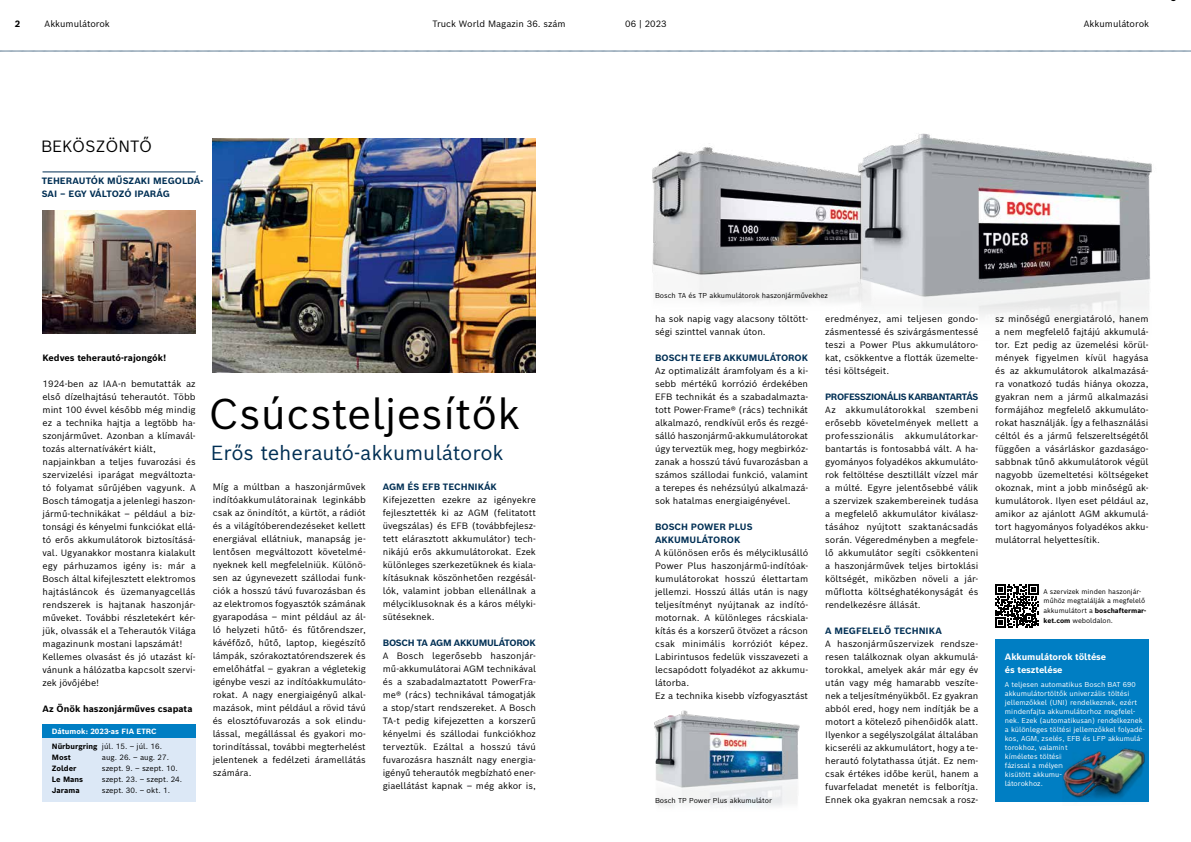
<style>
.page{position:relative;width:1191px;height:842px;background:#fff}
.page>*{position:absolute;margin:0;border:0;box-sizing:border-box;transform-origin:0 0}
.t1{font:42px "Bosch Sans";color:#000}
.t2{font:20px "Bosch Sans";color:#002f54}
.t3{font:16px "Bosch Sans";color:#000}
.t4{font:9px/13px "Bosch Sans";color:#000;text-align:justify}
.t5{font:700 9px/13px "Bosch Sans";letter-spacing:-.005em;color:#002f54}
.t6{font:700 9px "Bosch Sans";color:#000}
.t7{font:700 9px/13px "Bosch Sans";letter-spacing:-.01em;color:#fff}
.t8{font:700 9px "Bosch Sans";letter-spacing:-.045em;color:#002f54}
.t9{font:700 9px "Bosch Sans";letter-spacing:-.03em;color:#002f54}
.t10{font:7.5px "Bosch Sans";color:#000}
.t11{font:700 7.5px/10.9px "Bosch Sans";color:#000}
.t12{font:700 7.5px "Bosch Sans";color:#fff}
.t13{font:7px/9px "Bosch Sans";color:#fff}
.t14{font:7px "Bosch Sans";color:#000}
.t15{font:6.8px/9.7px "Bosch Sans";color:#000}
.s1{font-weight:400}
.s2{font-weight:700}
</style>
<div class="page">
<svg style="left:995px;top:584px;width:43px;height:44px"></svg>
<img style="left:652px;top:147px;width:176px;height:155px">
<img style="left:828px;top:133px;width:324px;height:172px">
<img style="left:654px;top:710px;width:146px;height:97px">
<hr style="left:43px;top:171px;width:153px;height:1px;background:#002f54">
<img style="left:43px;top:210px;width:153px;height:124px">
<img style="left:213px;top:139px;width:323px;height:234px">
<svg style="left:0;top:51px;width:1191px;height:1px"></svg>
<div style="left:995px;top:639px;width:153px;height:163px;background:#007ec3"></div>
<img style="left:1062px;top:748px;width:83px;height:52px">
<div style="left:43px;top:738px;width:153px;height:64px;background:#dce8f6"></div>
<div style="left:43px;top:724px;width:153px;height:14px;background:#007ec3"></div>
<p class="t6" style="left:15px;top:18px;width:7px">2</p>
<p class="t4" style="left:45px;top:17px;width:67px">Akkumulátorok</p>
<p class="t4" style="left:432px;top:17px;width:135px">Truck World Magazin 36. szám</p>
<p class="t4" style="left:625px;top:17px;width:43px">06 | 2023</p>
<p class="t4" style="left:1083px;top:17px;width:67px">Akkumulátorok</p>
<h3 class="t3" style="left:41px;top:136px;width:113px">BEKÖSZÖNTŐ</h3>
<p class="t5" style="left:42px;top:174px;width:163px">TEHERAUTÓK MŰSZAKI MEGOLDÁ-<br>SAI – EGY VÁLTOZÓ IPARÁG</p>
<p class="t6" style="left:43px;top:351px;width:125px">Kedves teherautó-rajongók!</p>
<p class="t4" style="left:43px;top:377px;width:155px;text-align:left">1924-ben az IAA-n bemutatták az első dízelhajtású teherautót. Több mint 100 évvel később még mindig ez a technika hajtja a legtöbb ha&shy;szonjárművet. Azonban a klímavál&shy;tozás alternatívákért kiált, napjainkban a teljes fuvarozási és szervizelési iparágat megváltozta&shy;tó folyamat sűrűjében vagyunk. A Bosch támogatja a jelenlegi haszon&shy;jármű-technikákat – például a biz&shy;tonsági és kényelmi funkciókat ellá&shy;tó erős akkumulátorok biztosításá&shy;val. Ugyanakkor mostanra kialakult egy párhuzamos igény is: már a Bosch által kifejlesztett elektromos hajtásláncok és üzemanyagcellás rendszerek is hajtanak haszonjár&shy;műveket. További részletekért kér&shy;jük, olvassák el a Teherautók Világa magazinunk mostani lapszámát!<br>Kellemes olvasást és jó utazást kí&shy;vánunk a hálózatba kapcsolt szervi&shy;zek jövőjébe!</p>
<p class="t6" style="left:43px;top:702px;width:151px">Az Önök haszonjárműves csapata</p>
<p class="t12" style="left:52px;top:726px;width:106px">Dátumok: 2023-as FIA ETRC</p>
<p class="t11" style="left:52px;top:741px;width:112px">Nürburgring <span class="s1">júl. 15. – júl. 16.<br></span>Most</p>
<p class="t10" style="left:102px;top:752px;width:69px">aug. 26. – aug. 27.</p>
<p class="t11" style="left:52px;top:763px;width:26px">Zolder</p>
<p class="t10" style="left:102px;top:763px;width:77px">szept. 9. – szept. 10.</p>
<p class="t11" style="left:52px;top:774px;width:33px">Le Mans</p>
<p class="t10" style="left:102px;top:774px;width:82px">szept. 23. – szept. 24.</p>
<p class="t11" style="left:52px;top:785px;width:29px">Jarama</p>
<p class="t10" style="left:102px;top:785px;width:70px">szept. 30. – okt. 1.</p>
<h1 class="t1" style="left:208px;top:385px;width:313px">Csúcsteljesítők</h1>
<h2 class="t2" style="left:211px;top:440px;width:294px">Erős teherautó-akkumulátorok</h2>
<p class="t4" style="left:213px;top:480px;width:155px">Míg a múltban a haszonjárművek indítóakkumulátorainak leginkább csak az önindítót, a kürtöt, a rádiót és a világítóberendezéseket kellett energiával ellátniuk, manapság je&shy;lentősen megváltozott követelmé&shy;nyeknek kell megfelelniük. Különö&shy;sen az úgynevezett szállodai funk&shy;ciók a hosszú távú fuvarozásban és az elektromos fogyasztók számának gyarapodása – mint például az ál&shy;ló helyzeti hűtő- és fűtőrendszer, kávéfőző, hűtő, laptop, kiegészítő lámpák, szórakoztatórendszerek és emelőhátfal – gyakran a végletekig igénybe veszi az indítóakkumuláto&shy;rokat. A nagy energiaigényű alkal&shy;mazások, mint például a rövid távú és elosztófuvarozás a sok elindu&shy;lással, megállással és gyakori mo&shy;torindítással, további megterhelést jelentenek a fedélzeti áramellátás számára.</p>
<p class="t5" style="left:383px;top:480px;width:116px">AGM ÉS EFB TECHNIKÁK</p>
<p class="t4" style="left:383px;top:493px;width:155px">Kifejezetten ezekre az igényekre fejlesztették ki az AGM (felitatott üvegszálas) és EFB (továbbfejlesz&shy;tett elárasztott akkumulátor) tech&shy;nikájú erős akkumulátorokat. Ezek különleges szerkezetüknek és kiala&shy;kításuknak köszönhetően rezgésál&shy;lók, valamint jobban ellenállnak a mélyciklusoknak és a káros mélyki&shy;sütéseknek.</p>
<p class="t9" style="left:383px;top:637px;width:155px">BOSCH TA AGM AKKUMULÁTOROK</p>
<p class="t4" style="left:383px;top:649px;width:155px">A Bosch legerősebb haszonjár&shy;mű-akkumulátorai AGM technikával és a szabadalmaztatott PowerFra&shy;me® (rács) technikával támogatják a stop/start rendszereket. A Bosch TA-t pedig kifejezetten a korszerű kényelmi és szállodai funkciókhoz terveztük. Ezáltal a hosszú távú fuvarozásra használt nagy energia&shy;igényű teherautók megbízható ener&shy;giaellátást kapnak – még akkor is,</p>
<p class="t14" style="left:655px;top:291px;width:174px">Bosch TA és TP akkumulátorok haszonjárművekhez</p>
<p class="t4" style="left:655px;top:312px;width:155px">ha sok napig vagy alacsony töltött&shy;ségi szinttel vannak úton.</p>
<p class="t5" style="left:655px;top:351px;width:155px">BOSCH TE EFB AKKUMULÁTOROK</p>
<p class="t4" style="left:655px;top:364px;width:155px">Az optimalizált áramfolyam és a ki&shy;sebb mértékű korrózió érdekében EFB technikát és a szabadalmazta&shy;tott Power-Frame® (rács) technikát alkalmazó, rendkívül erős és rezgé&shy;sálló haszonjármű-akkumulátorokat úgy terveztük meg, hogy megbirkóz&shy;zanak a hosszú távú fuvarozásban a számos szállodai funkció, valamint a terepes és nehézsúlyú alkalmazá&shy;sok hatalmas energiaigényével.</p>
<p class="t5" style="left:655px;top:520px;width:99px">BOSCH POWER PLUS<br>AKKUMULÁTOROK</p>
<p class="t4" style="left:655px;top:546px;width:155px;text-align:left">A különösen erős és mélyciklusálló Power Plus haszonjármű-indítóak&shy;kumulátorokat hosszú élettartam jellemzi. Hosszú állás után is nagy teljesítményt nyújtanak az indító&shy;motornak. A különleges rácskiala&shy;kítás és a korszerű ötvözet a rácson csak minimális korróziót képez.<br>Labirintusos fedelük visszavezeti a lecsapódott folyadékot az akkumu&shy;látorba.<br>Ez a technika kisebb vízfogyasztást</p>
<p class="t14" style="left:655px;top:795px;width:118px">Bosch TP Power Plus akkumulátor</p>
<p class="t4" style="left:825px;top:312px;width:155px">eredményez, ami teljesen gondo&shy;zásmentessé és szivárgásmentessé teszi a Power Plus akkumulátoro&shy;kat, csökkentve a flották üzemelte&shy;tési költségeit.</p>
<p class="t8" style="left:825px;top:391px;width:155px">PROFESSZIONÁLIS KARBANTARTÁS</p>
<p class="t4" style="left:825px;top:403px;width:155px">Az akkumulátorokkal szembeni erősebb követelmények mellett a professzionális akkumulátorkar&shy;bantartás is fontosabbá vált. A ha&shy;gyományos folyadékos akkumuláto&shy;rok feltöltése desztillált vízzel már a múlté. Egyre jelentősebbé válik a szervizek szakembereinek tudása a megfelelő akkumulátor kiválasz&shy;tásához nyújtott szaktanácsadás során. Végeredményben a megfele&shy;lő akkumulátor segíti csökkenteni a haszonjárművek teljes birtoklási költségét, miközben növeli a jár&shy;műflotta költséghatékonyságát és rendelkezésre állását.</p>
<p class="t5" style="left:825px;top:624px;width:118px">A MEGFELELŐ TECHNIKA</p>
<p class="t4" style="left:825px;top:637px;width:155px">A haszonjárműszervizek rendsze&shy;resen találkoznak olyan akkumulá&shy;torokkal, amelyek akár már egy év után vagy még hamarabb veszíte&shy;nek a teljesítményükből. Ez gyakran abból ered, hogy nem indítják be a motort a kötelező pihenőidők alatt.<br>Ilyenkor a segélyszolgálat általában kicseréli az akkumulátort, hogy a te&shy;herautó folytathassa útját. Ez nem&shy;csak értékes időbe kerül, hanem a fuvarfeladat menetét is felborítja.<br>Ennek oka gyakran nemcsak a ros -</p>
<p class="t4" style="left:995px;top:312px;width:155px">sz minőségű energiatároló, hanem a nem megfelelő fajtájú akkumulá&shy;tor. Ezt pedig az üzemelési körül&shy;mények figyelmen kívül hagyása és az akkumulátorok alkalmazásá&shy;ra vonatkozó tudás hiánya okozza, gyakran nem a jármű alkalmazási formájához megfelelő akkumuláto&shy;rokat használják. Így a felhasználási céltól és a jármű felszereltségétől függően a vásárláskor gazdaságo&shy;sabbnak tűnő akkumulátorok végül nagyobb üzemeltetési költségeket okoznak, mint a jobb minőségű ak&shy;kumulátorok. Ilyen eset például az, amikor az ajánlott AGM akkumulá&shy;tort hagyományos folyadékos akku&shy;mulátorral helyettesítik.</p>
<p class="t15" style="left:1043px;top:586px;width:104px">A szervizek minden haszonjár&shy;műhöz megtalálják a megfelelő akkumulátort a <span class="s2">boschaftermar&shy;ket.com</span> weboldalon.</p>
<p class="t7" style="left:1005px;top:650px;width:103px">Akkumulátorok töltése és tesztelése</p>
<p class="t13" style="left:1005px;top:679px;width:142px">A teljesen automatikus Bosch BAT 690 akkumulátortöltők univerzális töltési jellemzőkkel (UNI) rendelkeznek, ezért mindenfajta akkumulátorhoz megfelel&shy;nek. Ezek (automatikusan) rendelkeznek a különleges töltési jellemzőkkel folyadé&shy;kos, AGM, zselés, EFB és LFP akkumulá&shy;torokhoz, valamint<br>kíméletes töltési<br>fázissal a mélyen<br>kisütött akkumu-<br>látorokhoz.</p>
</div>
